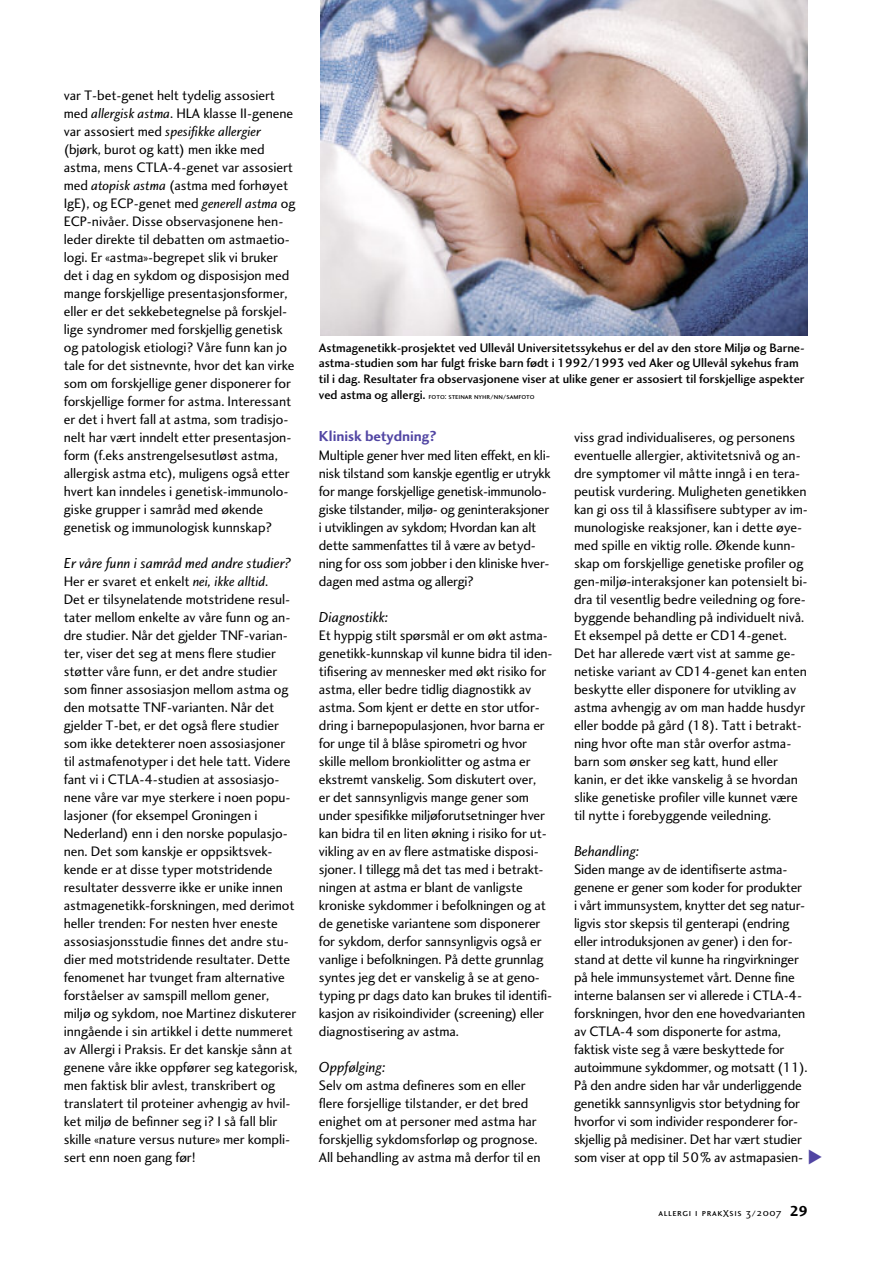
<style>
.page{position:relative;width:893px;height:1263px;background:#fff}
.page>*{position:absolute;margin:0;border:0;box-sizing:border-box;transform-origin:0 0}
.t1{font:15px "Charlotte Sans Book Italic Plain";letter-spacing:-.005em;color:#000}
.t2{font:15px "Charlotte Sans Bold Plain";letter-spacing:-.005em;color:#5145a3}
.t3{font:14.25px/18px "Charlotte Sans Book Plain";letter-spacing:-.005em;color:#000}
.t4{font:14.25px "Charlotte Sans Book Italic Plain";letter-spacing:-.005em;color:#000}
.t5{font:12.75px/15.8px "Charlotte Sans Medium Plain";letter-spacing:-.005em;color:#000}
.t6{font:10.5px "Charlotte Sans Small Caps Plain";letter-spacing:.06em;color:#000}
.t7{font:8.25px "Charlotte Sans Small Caps Plain";letter-spacing:-.005em;color:#000}
.s1{font-family:"Charlotte Sans Book Italic Plain"}
.s2{font-family:"Charlotte Sans Book Plain"}
.s3{font-family:"Charlotte Sans Medium Plain";font-size:12.75px}
.s4{font-family:"Charlotte Sans Bold Plain";font-size:15px}
</style>
<div class="page">
<img style="left:320px;top:0;width:488px;height:335px">
<p class="t3" style="left:64px;top:88px;width:231px">var T-bet-genet helt tydelig assosiert med <span class="s1">allergisk astma</span>. HLA klasse II-genene</p>
<p class="t4" style="left:64px;top:126px;width:198px"><span class="s2">var assosiert med</span> spesifikke allergier</p>
<p class="t3" style="left:64px;top:142px;width:233px">(bjørk, burot og katt) men ikke med astma, mens CTLA-4-genet var assosiert med <span class="s1">atopisk astma</span> (astma med forhøyet IgE), og ECP-genet med <span class="s1">generell astma</span> og ECP-nivåer. Disse observasjonene hen&shy;leder direkte til debatten om astmaetio&shy;logi. Er «astma»-begrepet slik vi bruker det i dag en sykdom og disposisjon med mange forskjellige presentasjonsformer, eller er det sekkebetegnelse på forskjel&shy;lige syndromer med forskjellig genetisk og patologisk etiologi? Våre funn kan jo tale for det sistnevnte, hvor det kan virke som om forskjellige gener disponerer for forskjellige former for astma. Interessant er det i hvert fall at astma, som tradisjo&shy;nelt har vært inndelt etter presentasjon&shy;form (f.eks anstrengelsesutløst astma, allergisk astma etc), muligens også etter hvert kan inndeles i genetisk-immunolo&shy;giske grupper i samråd med økende genetisk og immunologisk kunnskap?</p>
<p class="t1" style="left:64px;top:557px;width:229px">Er våre funn i samråd med andre studier?</p>
<p class="t3" style="left:64px;top:574px;width:235px">Her er svaret et enkelt <span class="s1">nei, ikke alltid</span>.<br>Det er tilsynelatende motstridene resul&shy;tater mellom enkelte av våre funn og an&shy;dre studier. Når det gjelder TNF-varian&shy;ter, viser det seg at mens flere studier støtter våre funn, er det andre studier som finner assosiasjon mellom astma og den motsatte TNF-varianten. Når det gjelder T-bet, er det også flere studier som ikke detekterer noen assosiasjoner til astmafenotyper i det hele tatt. Videre fant vi i CTLA-4-studien at assosiasjo&shy;nene våre var mye sterkere i noen popu&shy;lasjoner (for eksempel Groningen i Nederland) enn i den norske populasjo&shy;nen. Det som kanskje er oppsiktsvek&shy;kende er at disse typer motstridende resultater dessverre ikke er unike innen astmagenetikk-forskningen, med derimot heller trenden: For nesten hver eneste assosiasjonsstudie finnes det andre stu&shy;dier med motstridende resultater. Dette fenomenet har tvunget fram alternative forståelser av samspill mellom gener, miljø og sykdom, noe Martinez diskuterer inngående i sin artikkel i dette nummeret av Allergi i Praksis. Er det kanskje sånn at genene våre ikke oppfører seg kategorisk, men faktisk blir avlest, transkribert og translatert til proteiner avhengig av hvil&shy;ket miljø de befinner seg i? I så fall blir skille «nature versus nuture» mer kompli&shy;sert enn noen gang før!</p>
<p class="t5" style="left:319px;top:341px;width:487px">Astmagenetikk-prosjektet ved Ullevål Universitetssykehus er del av den store Miljø og Barne&shy;astma-studien som har fulgt friske barn født i 1992/1993 ved Aker og Ullevål sykehus fram til i dag. Resultater fra observasjonene viser at ulike gener er assosiert til forskjellige aspekter</p>
<p class="t7" style="left:319px;top:393px;width:217px"><span class="s3">ved astma og allergi.</span> foto: steinar nyhr/nn/samfoto</p>
<p class="t2" style="left:319px;top:430px;width:119px">Klinisk betydning?</p>
<p class="t3" style="left:319px;top:448px;width:233px">Multiple gener hver med liten effekt, en kli&shy;nisk tilstand som kanskje egentlig er utrykk for mange forskjellige genetisk-immunolo&shy;giske tilstander, miljø- og geninteraksjoner i utviklingen av sykdom; Hvordan kan alt dette sammenfattes til å være av betyd&shy;ning for oss som jobber i den kliniske hver&shy;dagen med astma og allergi?</p>
<p class="t1" style="left:319px;top:611px;width:71px">Diagnostikk:</p>
<p class="t3" style="left:319px;top:628px;width:235px">Et hyppig stilt spørsmål er om økt astma&shy;genetikk-kunnskap vil kunne bidra til iden&shy;tifisering av mennesker med økt risiko for astma, eller bedre tidlig diagnostikk av astma. Som kjent er dette en stor utfor&shy;dring i barnepopulasjonen, hvor barna er for unge til å blåse spirometri og hvor skille mellom bronkiolitter og astma er ekstremt vanskelig. Som diskutert over,<br>er det sannsynligvis mange gener som under spesifikke miljøforutsetninger hver kan bidra til en liten økning i risiko for ut&shy;vikling av en av flere astmatiske disposi&shy;sjoner. I tillegg må det tas med i betrakt&shy;ningen at astma er blant de vanligste kroniske sykdommer i befolkningen og at de genetiske variantene som disponerer for sykdom, derfor sannsynligvis også er vanlige i befolkningen. På dette grunnlag syntes jeg det er vanskelig å se at geno&shy;typing pr dags dato kan brukes til identifi&shy;kasjon av risikoindivider (screening) eller diagnostisering av astma.</p>
<p class="t1" style="left:319px;top:1061px;width:68px">Oppfølging:</p>
<p class="t3" style="left:319px;top:1078px;width:223px">Selv om astma defineres som en eller flere forsjellige tilstander, er det bred enighet om at personer med astma har forskjellig sykdomsforløp og prognose.<br>All behandling av astma må derfor til en</p>
<p class="t3" style="left:574px;top:430px;width:235px">viss grad individualiseres, og personens eventuelle allergier, aktivitetsnivå og an&shy;dre symptomer vil måtte inngå i en tera&shy;peutisk vurdering. Muligheten genetikken kan gi oss til å klassifisere subtyper av im&shy;munologiske reaksjoner, kan i dette øye&shy;med spille en viktig rolle. Økende kunn&shy;skap om forskjellige genetiske profiler og gen-miljø-interaksjoner kan potensielt bi&shy;dra til vesentlig bedre veiledning og fore&shy;byggende behandling på individuelt nivå.<br>Et eksempel på dette er CD14-genet.<br>Det har allerede vært vist at samme ge&shy;netiske variant av CD14-genet kan enten beskytte eller disponere for utvikling av astma avhengig av om man hadde husdyr eller bodde på gård (18). Tatt i betrakt&shy;ning hvor ofte man står overfor astma&shy;barn som ønsker seg katt, hund eller kanin, er det ikke vanskelig å se hvordan slike genetiske profiler ville kunnet være til nytte i forebyggende veiledning.</p>
<p class="t1" style="left:574px;top:845px;width:67px">Behandling:</p>
<p class="t3" style="left:574px;top:862px;width:235px">Siden mange av de identifiserte astma&shy;genene er gener som koder for produkter i vårt immunsystem, knytter det seg natur&shy;ligvis stor skepsis til genterapi (endring eller introduksjonen av gener) i den for&shy;stand at dette vil kunne ha ringvirkninger på hele immunsystemet vårt. Denne fine interne balansen ser vi allerede i CTLA-4- forskningen, hvor den ene hovedvarianten av CTLA-4 som disponerte for astma, faktisk viste seg å være beskyttede for autoimmune sykdommer, og motsatt (11).<br>På den andre siden har vår underliggende genetikk sannsynligvis stor betydning for hvorfor vi som individer responderer for&shy;skjellig på medisiner. Det har vært studier som viser at opp til 50% av astmapasien-</p>
<p class="t6" style="left:659px;top:1209px;width:151px">allergi i prakXsis 3/2007 <span class="s4">29</span></p>
</div>
